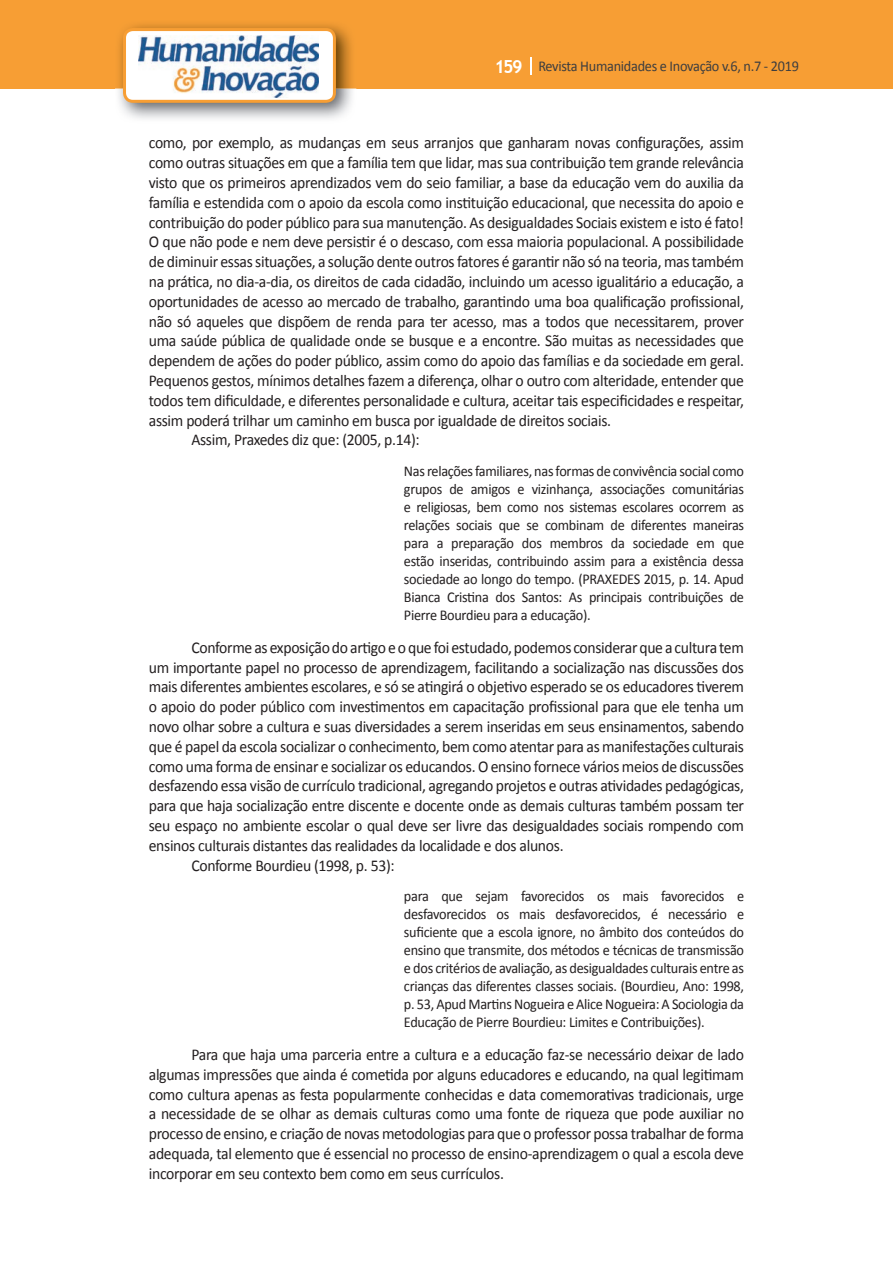
<style>
.page{position:relative;width:893px;height:1263px;background:#fff}
.page>*{position:absolute;margin:0;border:0;box-sizing:border-box;transform-origin:0 0}
.t1{font:16.5px/19.8px "Calibri";letter-spacing:-.02em;color:#231f20;text-align:justify;scale:.95 1}
.t2{font:15px/18px "Calibri";letter-spacing:-.02em;color:#231f20;text-align:justify;scale:.95 1}
.t3{font:15px "Calibri";letter-spacing:-.02em;color:#3e3e3f;scale:.95 1}
.s1{font-family:"Trebuchet MS";font-weight:700;font-size:18px;color:#fff}
</style>
<div class="page">
<div style="left:0;top:0;width:893px;height:88px;background:#f79e34"></div>
<svg style="left:530px;top:57px;width:2px;height:18px"></svg>
<img style="left:115px;top:24px;width:241px;height:95px">
<svg style="left:123px;top:28px;width:213px;height:75px"></svg>
<p class="t3" style="left:495px;top:57px;width:322px"><span class="s1">159</span> Revista Humanidades e Inovação v.6, n.7 - 2019</p>
<p class="t1" style="left:149px;top:133px;width:628px">como, por exemplo, as mudanças em seus arranjos que ganharam novas configurações, assim</p>
<p class="t1" style="left:149px;top:153px;width:628px">como outras situações em que a família tem que lidar, mas sua contribuição tem grande relevância</p>
<p class="t1" style="left:149px;top:173px;width:628px">visto que os primeiros aprendizados vem do seio familiar, a base da educação vem do auxilia da</p>
<p class="t1" style="left:149px;top:193px;width:628px">família e estendida com o apoio da escola como instituição educacional, que necessita do apoio e</p>
<p class="t1" style="left:149px;top:212px;width:628px">contribuição do poder público para sua manutenção. As desigualdades Sociais existem e isto é fato!</p>
<p class="t1" style="left:149px;top:232px;width:628px">O que não pode e nem deve persistir é o descaso, com essa maioria populacional. A possibilidade</p>
<p class="t1" style="left:149px;top:252px;width:628px">de diminuir essas situações, a solução dente outros fatores é garantir não só na teoria, mas também</p>
<p class="t1" style="left:149px;top:272px;width:628px">na prática, no dia-a-dia, os direitos de cada cidadão, incluindo um acesso igualitário a educação, a</p>
<p class="t1" style="left:149px;top:292px;width:628px">oportunidades de acesso ao mercado de trabalho, garantindo uma boa qualificação profissional,</p>
<p class="t1" style="left:149px;top:311px;width:628px">não só aqueles que dispõem de renda para ter acesso, mas a todos que necessitarem, prover</p>
<p class="t1" style="left:149px;top:331px;width:628px">uma saúde pública de qualidade onde se busque e a encontre. São muitas as necessidades que</p>
<p class="t1" style="left:149px;top:351px;width:628px">dependem de ações do poder público, assim como do apoio das famílias e da sociedade em geral.</p>
<p class="t1" style="left:149px;top:371px;width:628px">Pequenos gestos, mínimos detalhes fazem a diferença, olhar o outro com alteridade, entender que</p>
<p class="t1" style="left:149px;top:391px;width:628px">todos tem dificuldade, e diferentes personalidade e cultura, aceitar tais especificidades e respeitar,</p>
<p class="t1" style="left:149px;top:410px;width:488px">assim poderá trilhar um caminho em busca por igualdade de direitos sociais.</p>
<p class="t1" style="left:191px;top:430px;width:242px">Assim, Praxedes diz que: (2005, p.14):</p>
<p class="t2" style="left:404px;top:462px;width:360px">Nas relações familiares, nas formas de convivência social como grupos de amigos e vizinhança, associações comunitárias e religiosas, bem como nos sistemas escolares ocorrem as relações sociais que se combinam de diferentes maneiras para a preparação dos membros da sociedade em que estão inseridas, contribuindo assim para a existência dessa sociedade ao longo do tempo. (PRAXEDES 2015, p. 14. Apud Bianca Cristina dos Santos: As principais contribuições de Pierre Bourdieu para a educação).</p>
<p class="t1" style="left:191px;top:637px;width:583px">Conforme as exposição do artigo e o que foi estudado, podemos considerar que a cultura tem</p>
<p class="t1" style="left:149px;top:657px;width:628px">um importante papel no processo de aprendizagem, facilitando a socialização nas discussões dos</p>
<p class="t1" style="left:149px;top:677px;width:628px">mais diferentes ambientes escolares, e só se atingirá o objetivo esperado se os educadores tiverem</p>
<p class="t1" style="left:149px;top:697px;width:628px">o apoio do poder público com investimentos em capacitação profissional para que ele tenha um</p>
<p class="t1" style="left:149px;top:717px;width:628px">novo olhar sobre a cultura e suas diversidades a serem inseridas em seus ensinamentos, sabendo</p>
<p class="t1" style="left:149px;top:736px;width:628px">que é papel da escola socializar o conhecimento, bem como atentar para as manifestações culturais</p>
<p class="t1" style="left:149px;top:756px;width:628px">como uma forma de ensinar e socializar os educandos. O ensino fornece vários meios de discussões</p>
<p class="t1" style="left:149px;top:776px;width:628px">desfazendo essa visão de currículo tradicional, agregando projetos e outras atividades pedagógicas,</p>
<p class="t1" style="left:149px;top:796px;width:628px">para que haja socialização entre discente e docente onde as demais culturas também possam ter</p>
<p class="t1" style="left:149px;top:816px;width:628px">seu espaço no ambiente escolar o qual deve ser livre das desigualdades sociais rompendo com</p>
<p class="t1" style="left:149px;top:835px;width:438px">ensinos culturais distantes das realidades da localidade e dos alunos.</p>
<p class="t1" style="left:191px;top:855px;width:216px">Conforme Bourdieu (1998, p. 53):</p>
<p class="t2" style="left:404px;top:887px;width:360px">para que sejam favorecidos os mais favorecidos e desfavorecidos os mais desfavorecidos, é necessário e suficiente que a escola ignore, no âmbito dos conteúdos do ensino que transmite, dos métodos e técnicas de transmissão e dos critérios de avaliação, as desigualdades culturais entre as crianças das diferentes classes sociais. (Bourdieu, Ano: 1998, p. 53, Apud Martins Nogueira e Alice Nogueira: A Sociologia da Educação de Pierre Bourdieu: Limites e Contribuições).</p>
<p class="t1" style="left:149px;top:1045px;width:628px;text-indent:43px">Para que haja uma parceria entre a cultura e a educação faz-se necessário deixar de lado algumas impressões que ainda é cometida por alguns educadores e educando, na qual legitimam como cultura apenas as festa popularmente conhecidas e data comemorativas tradicionais, urge a necessidade de se olhar as demais culturas como uma fonte de riqueza que pode auxiliar no processo de ensino, e criação de novas metodologias para que o professor possa trabalhar de forma adequada, tal elemento que é essencial no processo de ensino-aprendizagem o qual a escola deve incorporar em seu contexto bem como em seus currículos.</p>
</div>
